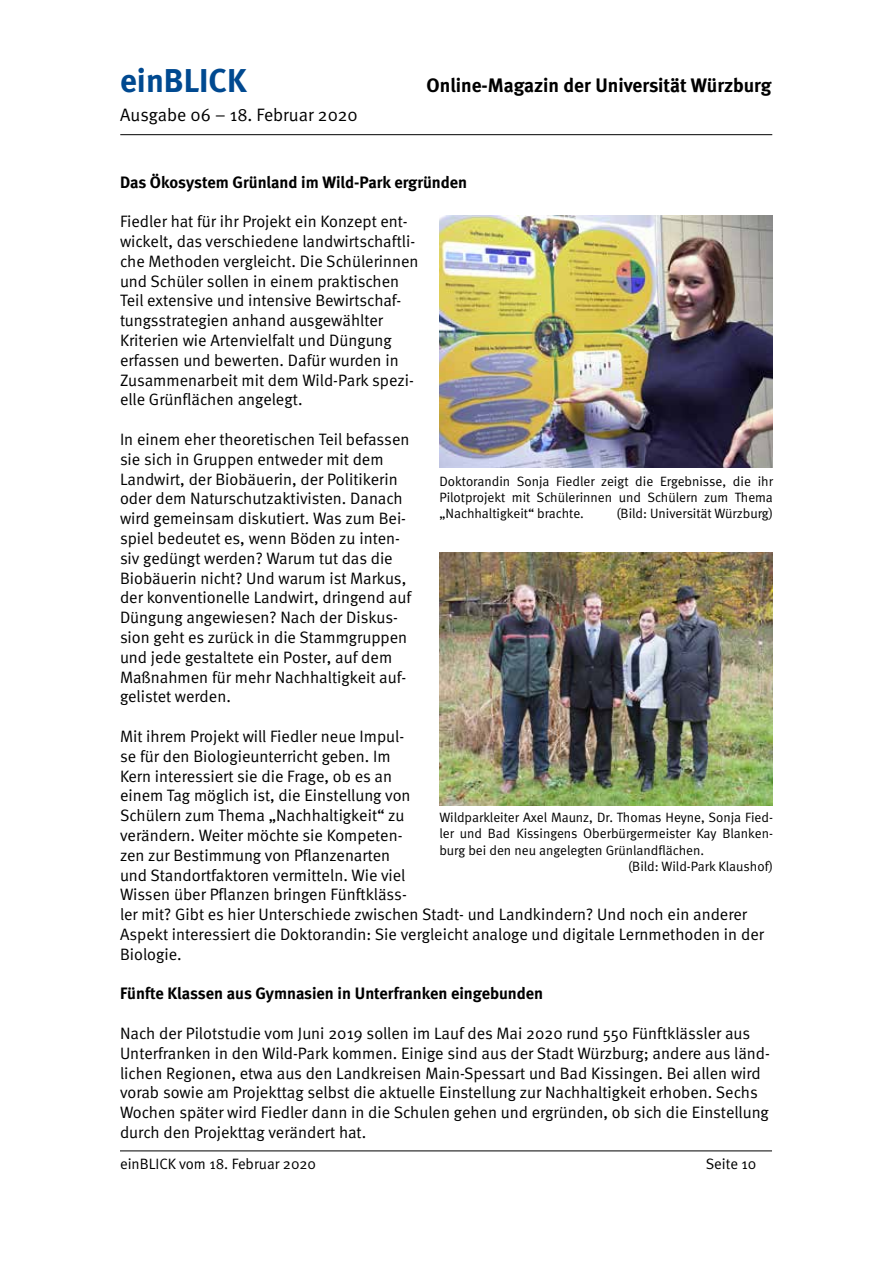
<style>
.page{position:relative;width:893px;height:1263px;background:#fff}
.page>*{position:absolute;margin:0;border:0;box-sizing:border-box;transform-origin:0 0}
.t1{font:700 33px "Meta";color:#004990}
.t2{font:700 19.5px "Meta";color:#000}
.t3{font:18px "Meta Normal";color:#000}
.t4{font:16.5px/19.8px "Meta Normal";color:#000}
.t5{font:700 16.5px "Meta";color:#000}
.t6{font:15px "Meta Normal";color:#000}
.t7{font:13.5px/16.2px "Meta Normal";color:#000;text-align:justify}
</style>
<div class="page">
<hr style="left:120px;top:134px;width:652px;height:1px;background:#000">
<hr style="left:120px;top:1150px;width:652px;height:1px;background:#000">
<img style="left:440px;top:215px;width:333px;height:253px">
<img style="left:440px;top:553px;width:333px;height:252px">
<h1 class="t1" style="left:120px;top:61px;width:128px">einBLICK</h1>
<p class="t2" style="left:427px;top:74px;width:346px">Online-Magazin der Universität Würzburg</p>
<p class="t3" style="left:120px;top:105px;width:239px">Ausgabe 06 – 18. Februar 2020</p>
<p class="t5" style="left:120px;top:172px;width:349px">Das Ökosystem Grünland im Wild-Park ergründen</p>
<p class="t4" style="left:120px;top:211px;width:300px">Fiedler hat für ihr Projekt ein Konzept ent&shy;wickelt, das verschiedene landwirtschaftli&shy;che Methoden vergleicht. Die Schülerinnen und Schüler sollen in einem praktischen Teil extensive und intensive Bewirtschaf&shy;tungsstrategien anhand ausgewählter Kriterien wie Artenvielfalt und Düngung erfassen und bewerten. Dafür wurden in Zusammenarbeit mit dem Wild-Park spezi&shy;elle Grünflächen angelegt.</p>
<p class="t4" style="left:120px;top:429px;width:293px">In einem eher theoretischen Teil befassen sie sich in Gruppen entweder mit dem Landwirt, der Biobäuerin, der Politikerin oder dem Naturschutzaktivisten. Danach wird gemeinsam diskutiert. Was zum Bei&shy;spiel bedeutet es, wenn Böden zu inten&shy;siv gedüngt werden? Warum tut das die Biobäuerin nicht? Und warum ist Markus, der konventionelle Landwirt, dringend auf Düngung angewiesen? Nach der Diskus&shy;sion geht es zurück in die Stammgruppen und jede gestaltete ein Poster, auf dem Maßnahmen für mehr Nachhaltigkeit auf&shy;gelistet werden.</p>
<p class="t4" style="left:120px;top:726px;width:645px">Mit ihrem Projekt will Fiedler neue Impul-<br>se für den Biologieunterricht geben. Im<br>Kern interessiert sie die Frage, ob es an<br>einem Tag möglich ist, die Einstellung von<br>Schülern zum Thema „Nachhaltigkeit“ zu<br>verändern. Weiter möchte sie Kompeten-<br>zen zur Bestimmung von Pflanzenarten<br>und Standortfaktoren vermitteln. Wie viel<br>Wissen über Pflanzen bringen Fünftkläss-<br>ler mit? Gibt es hier Unterschiede zwischen Stadt- und Landkindern? Und noch ein anderer Aspekt interessiert die Doktorandin: Sie vergleicht analoge und digitale Lernmethoden in der Biologie.</p>
<p class="t5" style="left:120px;top:984px;width:425px">Fünfte Klassen aus Gymnasien in Unterfranken eingebunden</p>
<p class="t4" style="left:120px;top:1023px;width:651px">Nach der Pilotstudie vom Juni 2019 sollen im Lauf des Mai 2020 rund 550 Fünftklässler aus Unterfranken in den Wild-Park kommen. Einige sind aus der Stadt Würzburg; andere aus länd&shy;lichen Regionen, etwa aus den Landkreisen Main-Spessart und Bad Kissingen. Bei allen wird vorab sowie am Projekttag selbst die aktuelle Einstellung zur Nachhaltigkeit erhoben. Sechs Wochen später wird Fiedler dann in die Schulen gehen und ergründen, ob sich die Einstellung durch den Projekttag verändert hat.</p>
<p class="t7" style="left:439px;top:473px;width:335px">Doktorandin Sonja Fiedler zeigt die Ergebnisse, die ihr Pilotprojekt mit Schülerinnen und Schülern zum Thema „Nachhaltigkeit“ brachte.</p>
<p class="t7" style="left:616px;top:505px;width:158px">(Bild: Universität Würzburg)</p>
<p class="t7" style="left:439px;top:809px;width:335px">Wildparkleiter Axel Maunz, Dr. Thomas Heyne, Sonja Fied-</p>
<p class="t7" style="left:439px;top:825px;width:335px">ler und Bad Kissingens Oberbürgermeister Kay Blanken-</p>
<p class="t7" style="left:439px;top:842px;width:266px">burg bei den neu angelegten Grünlandflächen.</p>
<p class="t7" style="left:628px;top:858px;width:146px">(Bild: Wild-Park Klaushof)</p>
<p class="t6" style="left:120px;top:1155px;width:198px">einBLICK vom 18. Februar 2020</p>
<p class="t6" style="left:706px;top:1155px;width:52px">Seite 10</p>
</div>
